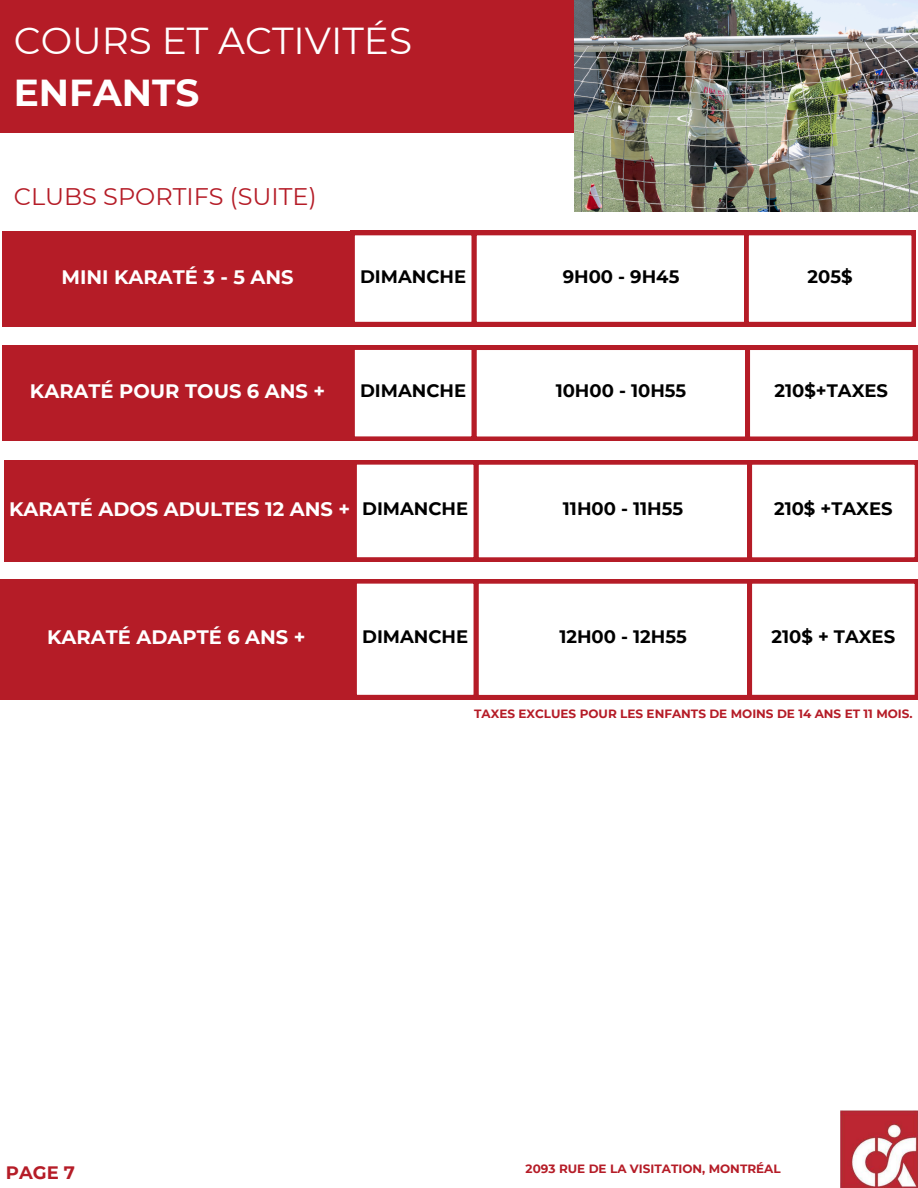
<style>
.page{position:relative;width:918px;height:1188px;background:#fff}
.page>*{position:absolute;margin:0;border:0;box-sizing:border-box;transform-origin:0 0}
.t1{font:37.5px/51.8px "Montserrat";color:#fff}
.t2{font:24px "Montserrat";color:#b51c27}
.t3{font:700 19.5px "Montserrat";color:#fff}
.t4{font:700 18px "Montserrat";color:#000}
.t5{font:700 18px "Montserrat";color:#b51c27}
.t6{font:700 12px "Montserrat";color:#b51c27}
.s1{font-weight:700}
</style>
<div class="page">
<img style="left:841px;top:1111px;width:77px;height:77px">
<div style="left:0;top:0;width:595px;height:132px;background:#b51c27"></div>
<img style="left:575px;top:0;width:343px;height:212px">
<div style="left:2px;top:231px;width:351px;height:95px;background:#b51c27"></div>
<svg style="left:353px;top:231px;width:563px;height:95px"></svg>
<div style="left:0;top:579px;width:355px;height:120px;background:#b51c27"></div>
<svg style="left:355px;top:579px;width:563px;height:120px"></svg>
<div style="left:4px;top:460px;width:351px;height:102px;background:#b51c27"></div>
<svg style="left:355px;top:460px;width:563px;height:101px"></svg>
<div style="left:2px;top:345px;width:351px;height:96px;background:#b51c27"></div>
<svg style="left:353px;top:345px;width:564px;height:96px"></svg>
<h3 class="t1" style="left:14px;top:15px;width:400px">COURS ET ACTIVITÉS<br><span class="s1">ENFANTS</span></h3>
<h3 class="t2" style="left:14px;top:182px;width:304px">CLUBS SPORTIFS (SUITE)</h3>
<p class="t3" style="left:61px;top:265px;width:234px">MINI KARATÉ 3 - 5 ANS</p>
<h2 class="t4" style="left:360px;top:265px;width:108px">DIMANCHE</h2>
<h3 class="t4" style="left:563px;top:265px;width:118px">9H00 - 9H45</h3>
<h3 class="t4" style="left:808px;top:265px;width:47px">205$</h3>
<h3 class="t3" style="left:30px;top:379px;width:297px">KARATÉ POUR TOUS 6 ANS +</h3>
<h3 class="t4" style="left:360px;top:380px;width:108px">DIMANCHE</h3>
<h3 class="t4" style="left:556px;top:380px;width:132px">10H00 - 10H55</h3>
<h3 class="t4" style="left:775px;top:380px;width:115px">210$+TAXES</h3>
<h3 class="t3" style="left:9px;top:497px;width:342px">KARATÉ ADOS ADULTES 12 ANS +</h3>
<h3 class="t4" style="left:362px;top:498px;width:108px">DIMANCHE</h3>
<h3 class="t4" style="left:563px;top:498px;width:122px">11H00 - 11H55</h3>
<h3 class="t4" style="left:774px;top:498px;width:120px">210$ +TAXES</h3>
<h3 class="t3" style="left:47px;top:625px;width:260px">KARATÉ ADAPTÉ 6 ANS +</h3>
<h4 class="t4" style="left:362px;top:626px;width:108px">DIMANCHE</h4>
<h3 class="t4" style="left:559px;top:626px;width:129px">12H00 - 12H55</h3>
<h3 class="t4" style="left:772px;top:626px;width:125px">210$ + TAXES</h3>
<p class="t5" style="left:6px;top:1161px;width:71px">PAGE 7</p>
<h3 class="t6" style="left:474px;top:706px;width:440px">TAXES EXCLUES POUR LES ENFANTS DE MOINS DE 14 ANS ET 11 MOIS.</h3>
<h1 class="t6" style="left:526px;top:1162px;width:257px">2093 RUE DE LA VISITATION, MONTRÉAL</h1>
</div>
